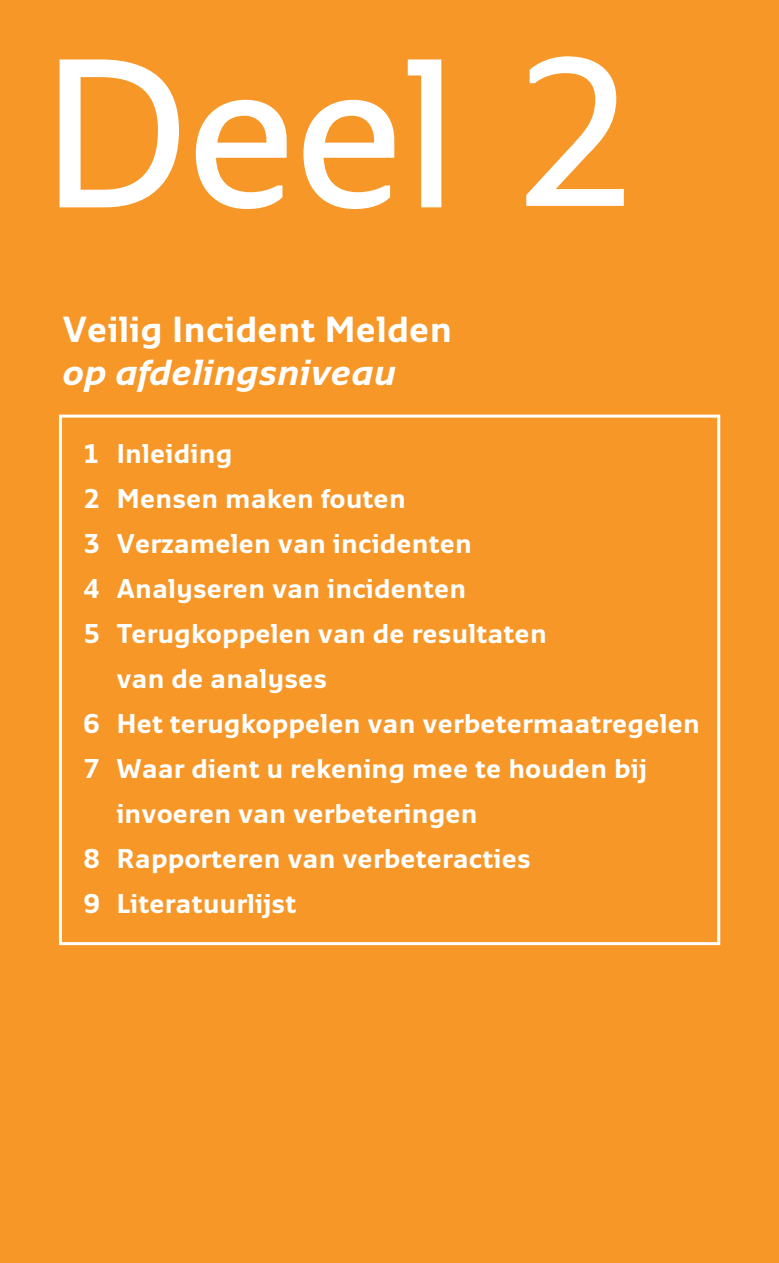
<style>
.page{position:relative;width:779px;height:1263px;background:#fff}
.page>*{position:absolute;margin:0;border:0;box-sizing:border-box;transform-origin:0 0}
.t1{font:600 210px "Monitor";color:#fff}
.t2{font:700 36px "Monitor";color:#fff}
.t3{font:italic 700 36px "Monitor";color:#fff}
.t4{font:700 27px "Monitor";color:#fff}
</style>
<div class="page">
<div style="left:0;top:0;width:778px;height:1263px;background:#f79727"></div>
<div style="left:59px;top:415px;width:660px;height:530px;border:3px solid #fff"></div>
<h1 class="t1" style="left:41px;top:4px;width:599px">Deel 2</h1>
<h2 class="t2" style="left:62px;top:307px;width:391px">Veilig Incident Melden</h2>
<h2 class="t3" style="left:62px;top:350px;width:335px">op afdelingsniveau</h2>
<p class="t4" style="left:84px;top:436px;width:150px">1 Inleiding</p>
<p class="t4" style="left:84px;top:481px;width:323px">2 Mensen maken fouten</p>
<p class="t4" style="left:84px;top:526px;width:390px">3 Verzamelen van incidenten</p>
<p class="t4" style="left:84px;top:571px;width:384px">4 Analyseren van incidenten</p>
<p class="t4" style="left:84px;top:616px;width:464px">5 Terugkoppelen van de resultaten</p>
<p class="t4" style="left:116px;top:661px;width:212px">van de analyses</p>
<p class="t4" style="left:84px;top:706px;width:617px">6 Het terugkoppelen van verbetermaatregelen</p>
<p class="t4" style="left:84px;top:751px;width:564px">7 Waar dient u rekening mee te houden bij</p>
<p class="t4" style="left:116px;top:796px;width:362px">invoeren van verbeteringen</p>
<p class="t4" style="left:84px;top:841px;width:448px">8 Rapporteren van verbeteracties</p>
<p class="t4" style="left:84px;top:886px;width:214px">9 Literatuurlijst</p>
</div>
